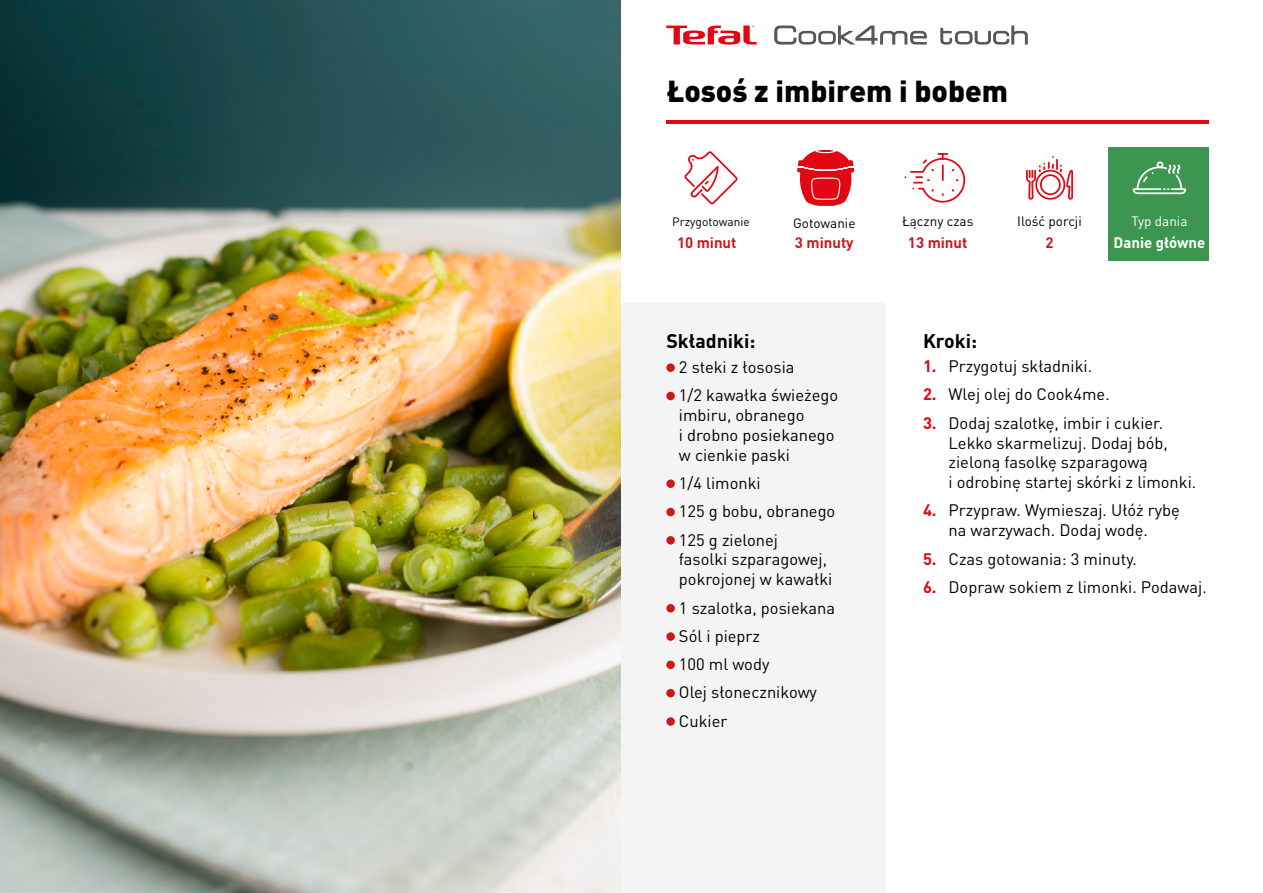
<style>
.page{position:relative;width:1263px;height:893px;background:#fff}
.page>*{position:absolute;margin:0;border:0;box-sizing:border-box;transform-origin:0 0}
.t1{font:900 30px "DIN Pro";color:#000}
.t2{font:700 19.5px "DIN Pro";color:#000}
.t3{font:16.5px/19.8px "DIN Pro";color:#000}
.t4{font:16.5px/28.3px "DIN Pro";color:#000}
.t5{font:700 15px "DIN Pro";color:#cd1719}
.t6{font:700 15px "DIN Pro";color:#fff}
.t7{font:13.5px "DIN Pro";color:#000}
.t8{font:13.5px "DIN Pro";color:#fff}
.t9{font:12px "DIN Pro";color:#000}
.s1{font-weight:700;color:#e30613}
</style>
<div class="page">
<div style="left:1108px;top:148px;width:101px;height:113px;background:#3d9650"></div>
<div style="left:621px;top:302px;width:265px;height:591px;background:#f5f4f4"></div>
<img style="left:0;top:0;width:621px;height:893px">
<svg style="left:666px;top:26px;width:91px;height:19px"></svg>
<svg style="left:774px;top:26px;width:153px;height:19px"></svg>
<svg style="left:940px;top:26px;width:88px;height:19px"></svg>
<hr style="left:666px;top:121px;width:543px;height:3px;background:#e30613">
<div style="left:666px;top:363px;width:9px;height:9px;background:#cd1719;border-radius:50%"></div>
<div style="left:666px;top:392px;width:9px;height:8px;background:#cd1719;border-radius:50%"></div>
<div style="left:666px;top:479px;width:9px;height:9px;background:#cd1719;border-radius:50%"></div>
<div style="left:666px;top:508px;width:9px;height:8px;background:#cd1719;border-radius:50%"></div>
<div style="left:666px;top:536px;width:9px;height:9px;background:#cd1719;border-radius:50%"></div>
<div style="left:666px;top:604px;width:9px;height:8px;background:#cd1719;border-radius:50%"></div>
<div style="left:666px;top:632px;width:9px;height:9px;background:#cd1719;border-radius:50%"></div>
<div style="left:666px;top:661px;width:9px;height:8px;background:#cd1719;border-radius:50%"></div>
<div style="left:666px;top:689px;width:9px;height:8px;background:#cd1719;border-radius:50%"></div>
<div style="left:666px;top:717px;width:9px;height:9px;background:#cd1719;border-radius:50%"></div>
<svg style="left:797px;top:149px;width:58px;height:57px"></svg>
<div style="left:815px;top:149px;width:21px;height:4px;border:1px solid #fff;border-radius:50%"></div>
<svg style="left:684px;top:151px;width:54px;height:54px"></svg>
<svg style="left:905px;top:153px;width:61px;height:50px"></svg>
<svg style="left:1025px;top:120px;width:49px;height:80px"></svg>
<svg style="left:1132px;top:161px;width:55px;height:34px"></svg>
<h1 class="t1" style="left:666px;top:66px;width:343px">Łosoś z imbirem i bobem</h1>
<p class="t7" style="left:793px;top:214px;width:64px">Gotowanie</p>
<p class="t7" style="left:902px;top:212px;width:73px">Łączny czas</p>
<p class="t7" style="left:1017px;top:212px;width:66px">Ilość porcji</p>
<p class="t9" style="left:672px;top:214px;width:79px">Przygotowanie</p>
<p class="t5" style="left:677px;top:230px;width:61px">10 minut</p>
<p class="t5" style="left:795px;top:230px;width:60px">3 minuty</p>
<p class="t5" style="left:908px;top:230px;width:61px">13 minut</p>
<p class="t5" style="left:1045px;top:230px;width:10px">2</p>
<p class="t8" style="left:1131px;top:212px;width:57px">Typ dania</p>
<p class="t6" style="left:1113px;top:230px;width:93px">Danie główne</p>
<p class="t2" style="left:666px;top:324px;width:91px">Składniki:</p>
<p class="t2" style="left:923px;top:324px;width:56px">Kroki:</p>
<p class="t4" style="left:679px;top:352px;width:161px">2 steki z łososia<br>1/2 kawałka świeżego</p>
<p class="t4" style="left:679px;top:405px;width:157px;line-height:19.8px">imbiru, obranego<br>i drobno posiekanego w cienkie paski</p>
<p class="t4" style="left:679px;top:468px;width:158px">1/4 limonki<br>125 g bobu, obranego<br>125 g zielonej</p>
<p class="t4" style="left:679px;top:549px;width:155px;line-height:19.8px">fasolki szparagowej, pokrojonej w kawałki</p>
<p class="t4" style="left:679px;top:593px;width:158px">1 szalotka, posiekana<br>Sól i pieprz<br>100 ml wody<br>Olej słonecznikowy<br>Cukier</p>
<p class="t3" style="left:923px;top:355px;width:171px"><span class="s1">1.</span> Przygotuj składniki.</p>
<p class="t3" style="left:923px;top:383px;width:188px"><span class="s1">2.</span> Wlej olej do Cook4me.</p>
<p class="t3" style="left:948px;top:411px;width:249px;text-indent:-26px"><span class="s1">3.</span> Dodaj szalotkę, imbir i cukier.<br>Lekko skarmelizuj. Dodaj bób, zieloną fasolkę szparagową<br>i odrobinę startej skórki z limonki.</p>
<p class="t3" style="left:923px;top:499px;width:258px;text-align:center"><span class="s1">4.</span> Przypraw. Wymieszaj. Ułóż rybę na warzywach. Dodaj wodę.</p>
<p class="t3" style="left:923px;top:547px;width:216px"><span class="s1">5.</span> Czas gotowania: 3 minuty.</p>
<p class="t3" style="left:923px;top:575px;width:285px"><span class="s1">6.</span> Dopraw sokiem z limonki. Podawaj.</p>
</div>
